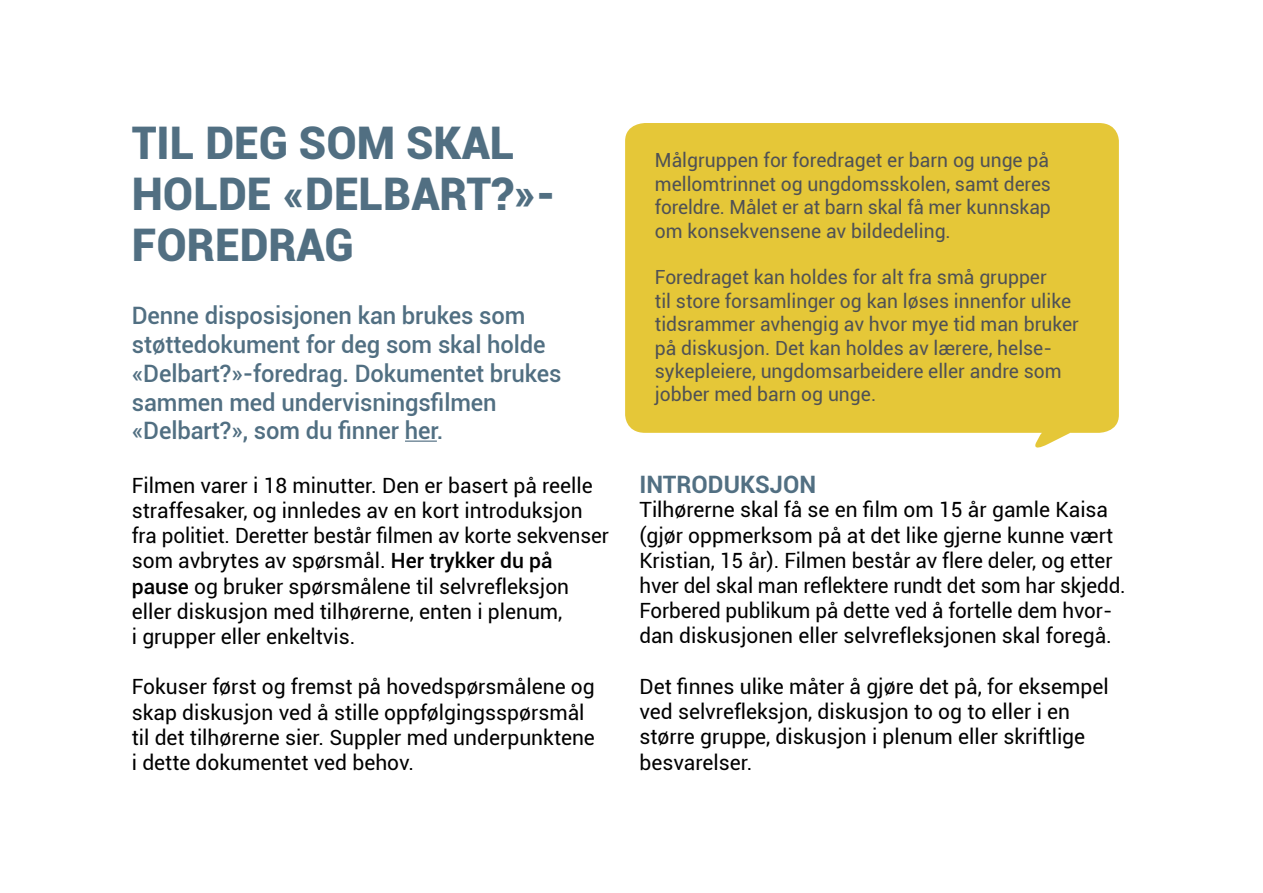
<style>
.page{position:relative;width:1263px;height:893px;background:#fff}
.page>*{position:absolute;margin:0;border:0;box-sizing:border-box;transform-origin:0 0}
.t1{font:900 45px/51px "Roboto";color:#516f82}
.t2{font:500 24px/28.8px "Roboto";letter-spacing:-.005em;color:#516f82}
.t3{font:700 24px "Roboto";color:#516f82}
.t4{font:21px/25.2px "Roboto";color:#000}
.t5{font:19.5px/23.4px "Roboto";color:#4f5155;text-align:justify}
.s1{font-weight:500}
</style>
<div class="page">
<hr style="left:405px;top:441px;width:32px;height:1px;background:#516f82">
<div style="left:625px;top:123px;width:494px;height:325px;background:#e5c738"></div>
<h1 class="t1" style="left:132px;top:116px;width:425px">TIL DEG SOM SKAL<br>HOLDE «DELBART?»-<br>FOREDRAG</h1>
<p class="t2" style="left:132px;top:300px;width:431px">Denne disposisjonen kan brukes som støttedokument for deg som skal holde «Delbart?»-foredrag. Dokumentet brukes sammen med undervisningsfilmen «Delbart?», som du finner her.</p>
<p class="t4" style="left:132px;top:472px;width:479px">Filmen varer i 18 minutter. Den er basert på reelle straffesaker, og innledes av en kort introduksjon fra politiet. Deretter består filmen av korte sekvenser som avbrytes av spørsmål. <span class="s1">Her trykker du på pause</span> og bruker spørsmålene til selvrefleksjon eller diskusjon med tilhørerne, enten i plenum,<br>i grupper eller enkeltvis.</p>
<p class="t4" style="left:132px;top:673px;width:465px">Fokuser først og fremst på hovedspørsmålene og skap diskusjon ved å stille oppfølgingsspørsmål til det tilhørerne sier. Suppler med underpunktene i dette dokumentet ved behov.</p>
<p class="t5" style="left:655px;top:148px;width:397px">Målgruppen for foredraget er barn og unge på mellomtrinnet og ungdomsskolen, samt deres foreldre. Målet er at barn skal få mer kunnskap om konsekvensene av bildedeling.</p>
<p class="t5" style="left:655px;top:265px;width:426px;text-align:left">Foredraget kan holdes for alt fra små grupper<br>til store forsamlinger og kan løses innenfor ulike tidsrammer avhengig av hvor mye tid man bruker på diskusjon. Det kan holdes av lærere, helse&shy;sykepleiere, ungdomsarbeidere eller andre som jobber med barn og unge.</p>
<p class="t3" style="left:639px;top:468px;width:178px">INTRODUKSJON</p>
<p class="t4" style="left:639px;top:497px;width:488px">Tilhørerne skal få se en film om 15 år gamle Kaisa (gjør oppmerksom på at det like gjerne kunne vært Kristian, 15 år). Filmen består av flere deler, og etter hver del skal man reflektere rundt det som har skjedd.<br>Forbered publikum på dette ved å fortelle dem hvor&shy;dan diskusjonen eller selvrefleksjonen skal foregå.</p>
<p class="t4" style="left:639px;top:673px;width:471px">Det finnes ulike måter å gjøre det på, for eksempel ved selvrefleksjon, diskusjon to og to eller i en større gruppe, diskusjon i plenum eller skriftlige besvarelser.</p>
</div>
